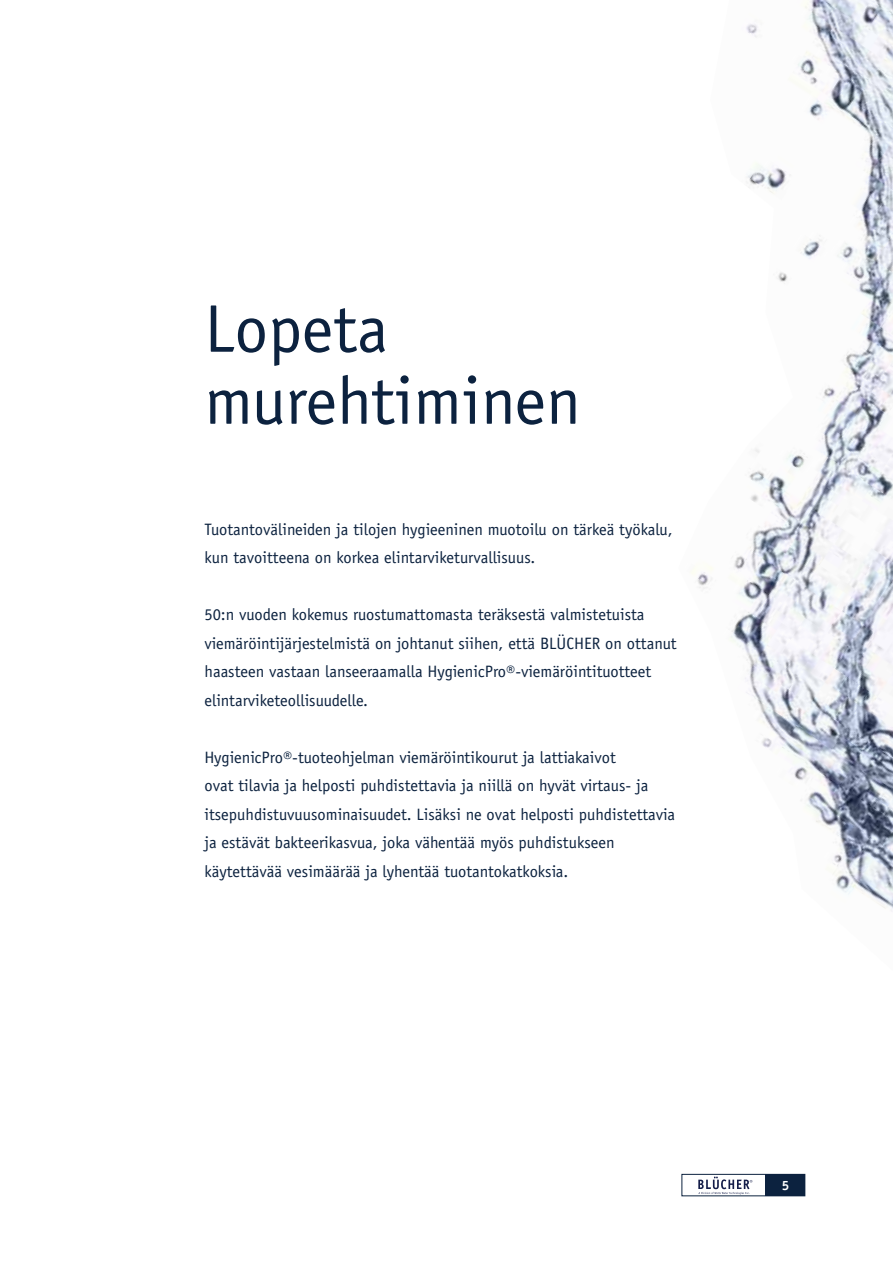
<style>
.page{position:relative;width:893px;height:1263px;background:#fff}
.page>*{position:absolute;margin:0;border:0;box-sizing:border-box;transform-origin:0 0}
.t1{font:67.5px/72px "Officina Sans";color:#0c223f}
.t2{font:16.5px/28.5px "Officina Sans";color:#0c223f}
.t3{font:700 13.5px "Officina Sans";color:#fff}
</style>
<div class="page">
<img style="left:691px;top:0;width:202px;height:912px">
<div style="left:681px;top:1174px;width:124px;height:22px;border:1px solid #0c223f"></div>
<svg style="left:698px;top:1176px;width:54px;height:18px"></svg>
<div style="left:766px;top:1174px;width:39px;height:22px;background:#0c223f"></div>
<h1 class="t1" style="left:204px;top:298px;width:378px">Lopeta murehtiminen</h1>
<p class="t2" style="left:204px;top:516px;width:470px">Tuotantovälineiden ja tilojen hygieeninen muotoilu on tärkeä työkalu, kun tavoitteena on korkea elintarviketurvallisuus.</p>
<p class="t2" style="left:204px;top:602px;width:474px">50:n vuoden kokemus ruostumattomasta teräksestä valmistetuista viemäröintijärjestelmistä on johtanut siihen, että BLÜCHER on ottanut haasteen vastaan lanseeraamalla HygienicPro®-viemäröintituotteet elintarviketeollisuudelle.</p>
<p class="t2" style="left:204px;top:744px;width:472px">HygienicPro®-tuoteohjelman viemäröintikourut ja lattiakaivot<br>ovat tilavia ja helposti puhdistettavia ja niillä on hyvät virtaus- ja itsepuhdistuvuusominaisuudet. Lisäksi ne ovat helposti puhdistettavia ja estävät bakteerikasvua, joka vähentää myös puhdistukseen käytettävää vesimäärää ja lyhentää tuotantokatkoksia.</p>
<p class="t3" style="left:782px;top:1180px;width:9px">5</p>
</div>
